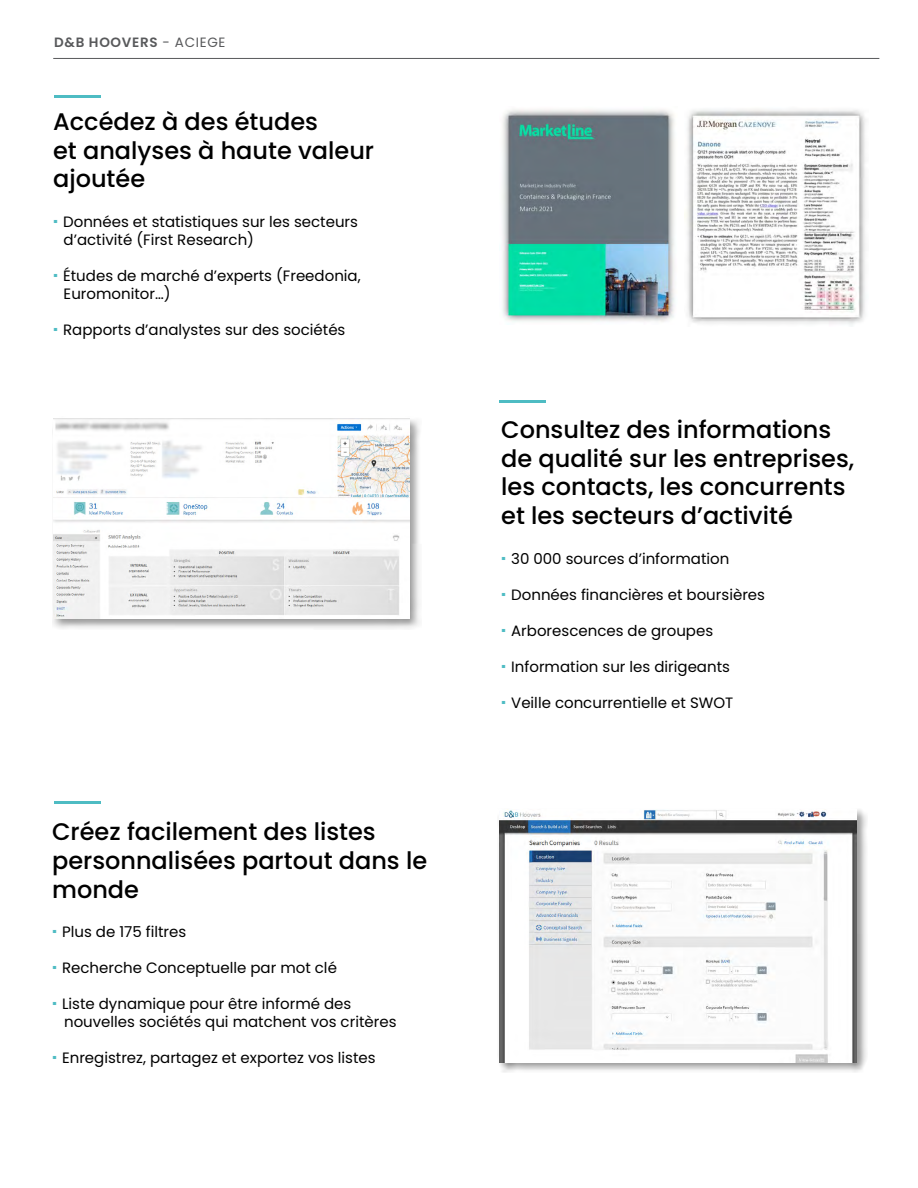
<style>
.page{position:relative;width:918px;height:1188px;background:#fff}
.page>*{position:absolute;margin:0;border:0;box-sizing:border-box;transform-origin:0 0}
.t1{font:500 24px/28.8px "Poppins";color:#000}
.t2{font:15px/18px "Poppins";color:#000}
.t3{font:600 13.5px "Poppins";letter-spacing:.05em;color:#58595b}
.s1{font-weight:400}
.s2{font-family:"Arial";font-weight:900;color:#4ebcc3}
</style>
<div class="page">
<div style="left:52px;top:416px;width:369px;height:214px;background:#000;opacity:.4"></div>
<img style="left:53px;top:418px;width:357px;height:201px">
<div style="left:497px;top:808px;width:371px;height:266px;background:#000;opacity:.4"></div>
<img style="left:499px;top:810px;width:358px;height:252px">
<img style="left:502px;top:109px;width:173px;height:213px">
<img style="left:685px;top:109px;width:181px;height:216px">
<hr style="left:53px;top:58px;width:826px;height:1px;background:#58595b">
<hr style="left:54px;top:96px;width:47px;height:2px;background:#4ebcc3">
<hr style="left:499px;top:400px;width:47px;height:3px;background:#4ebcc3">
<hr style="left:54px;top:801px;width:47px;height:3px;background:#4ebcc3">
<p class="t3" style="left:54px;top:34px;width:173px">D&amp;B HOOVERS <span class="s1">- ACIEGE</span></p>
<h1 class="t1" style="left:53px;top:107px;width:323px">Accédez à des études<br>et analyses à haute valeur ajoutée</h1>
<p class="t2" style="left:64px;top:213px;width:296px;text-indent:-10px"><span class="s2">·</span> Données et statistiques sur les secteurs d’activité (First Research)</p>
<p class="t2" style="left:64px;top:267px;width:299px;text-indent:-10px"><span class="s2">·</span> Études de marché d’experts (Freedonia,<br>Euromonitor…)</p>
<p class="t2" style="left:53px;top:321px;width:294px"><span class="s2">·</span> Rapports d’analystes sur des sociétés</p>
<h1 class="t1" style="left:52px;top:817px;width:377px">Créez facilement des listes personnalisées partout dans le monde</h1>
<p class="t2" style="left:52px;top:923px;width:136px"><span class="s2">·</span> Plus de 175 filtres</p>
<p class="t2" style="left:52px;top:959px;width:286px"><span class="s2">·</span> Recherche Conceptuelle par mot clé</p>
<p class="t2" style="left:64px;top:995px;width:334px;text-indent:-12px"><span class="s2">·</span> Liste dynamique pour être informé des nouvelles sociétés qui matchent vos critères</p>
<p class="t2" style="left:52px;top:1049px;width:325px"><span class="s2">·</span> Enregistrez, partagez et exportez vos listes</p>
<h1 class="t1" style="left:501px;top:415px;width:355px">Consultez des informations de qualité sur les entreprises, les contacts, les concurrents et les secteurs d’activité</h1>
<p class="t2" style="left:501px;top:550px;width:230px"><span class="s2">·</span> 30 000 sources d’information</p>
<p class="t2" style="left:501px;top:586px;width:265px"><span class="s2">·</span> Données financières et boursières</p>
<p class="t2" style="left:501px;top:622px;width:214px"><span class="s2">·</span> Arborescences de groupes</p>
<p class="t2" style="left:501px;top:658px;width:230px"><span class="s2">·</span> Information sur les dirigeants</p>
<p class="t2" style="left:501px;top:694px;width:234px"><span class="s2">·</span> Veille concurrentielle et SWOT</p>
</div>
